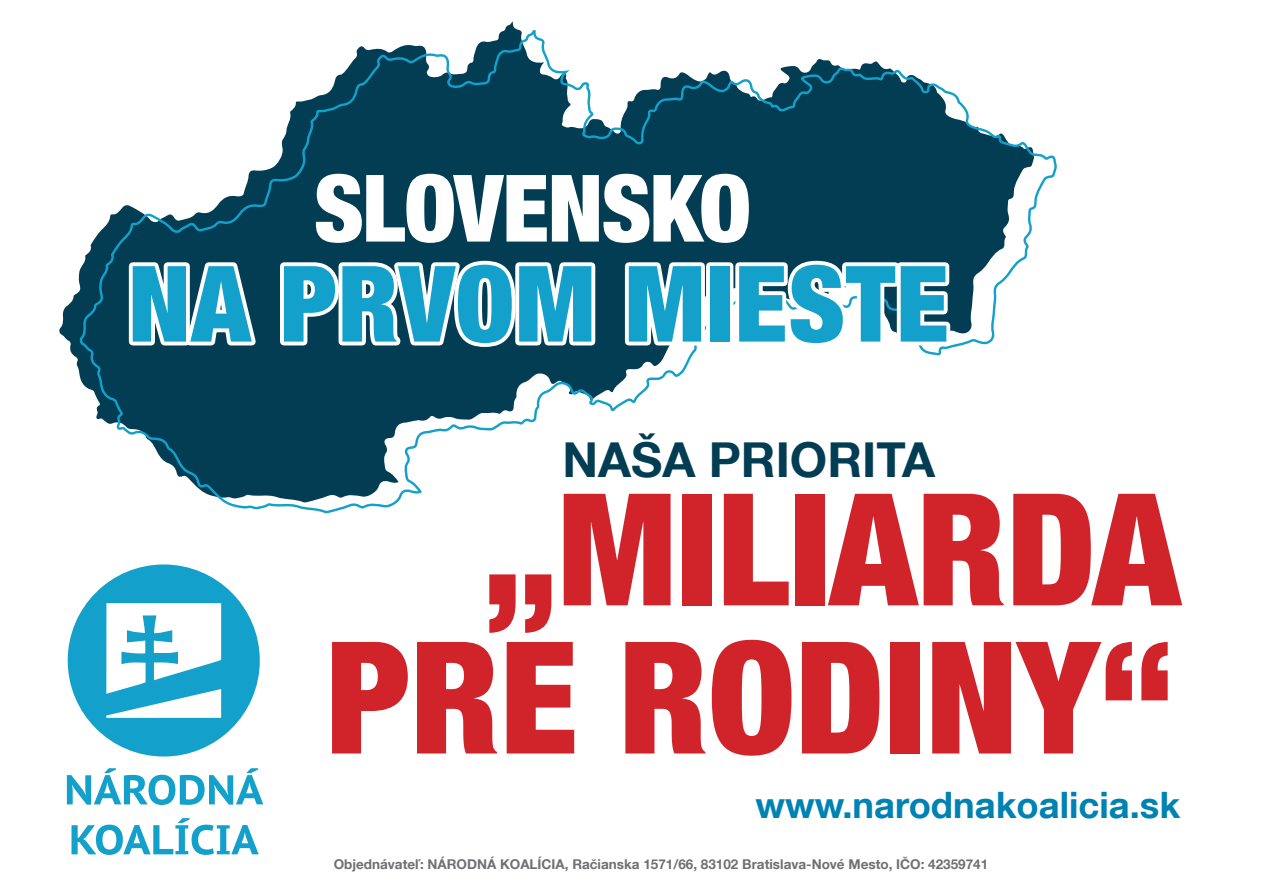
<style>
.page{position:relative;width:1263px;height:893px;background:#fff}
.page>*{position:absolute;margin:0;border:0;box-sizing:border-box;transform-origin:0 0}
.t1{font:900 condensed 156.15px "Helvetica Neue LT Com";color:#d1232a}
.t2{font:900 condensed 105.6px "Helvetica Neue LT Com";letter-spacing:.01em;color:#13a0ca}
.t3{font:900 condensed 93.15px "Helvetica Neue LT Com";letter-spacing:-.015em;color:#fff}
.t4{font:700 48.15px "Helvetica Neue LT Com";color:#023d54}
.t5{font:700 36.45px "Helvetica Neue LT Com";color:#0082b2}
.t6{font:700 13.5px "Helvetica Neue LT Com";color:#6f7073}
</style>
<div class="page">
<svg style="left:78px;top:28px;width:979px;height:486px"></svg>
<svg style="left:125px;top:258px;width:137px;height:93px"></svg>
<svg style="left:276px;top:255px;width:323px;height:97px"></svg>
<svg style="left:621px;top:258px;width:88px;height:91px"></svg>
<div style="left:706px;top:262px;width:27px;height:83px;border:8px solid #fff"></div>
<svg style="left:731px;top:256px;width:223px;height:96px"></svg>
<div style="left:68px;top:564px;width:192px;height:192px;background:#13a0ca;border-radius:50%"></div>
<svg style="left:106px;top:603px;width:115px;height:115px"></svg>
<svg style="left:67px;top:768px;width:196px;height:37px"></svg>
<svg style="left:72px;top:818px;width:187px;height:37px"></svg>
<p class="t3" style="left:314px;top:153px;width:439px">SLOVENSKO</p>
<p class="t2" style="left:128px;top:241px;width:822px">NA PRVOM MIESTE</p>
<p class="t4" style="left:563px;top:430px;width:374px">NAŠA PRIORITA</p>
<p class="t1" style="left:483px;top:457px;width:699px">„MILIARDA</p>
<p class="t1" style="left:326px;top:605px;width:849px">PRE RODINY“</p>
<p class="t5" style="left:756px;top:782px;width:426px">www.narodnakoalicia.sk</p>
<p class="t6" style="left:334px;top:856px;width:656px">Objednávateľ: NÁRODNÁ KOALÍCIA, Račianska 1571/66, 83102 Bratislava-Nové Mesto, IČO: 42359741</p>
</div>
